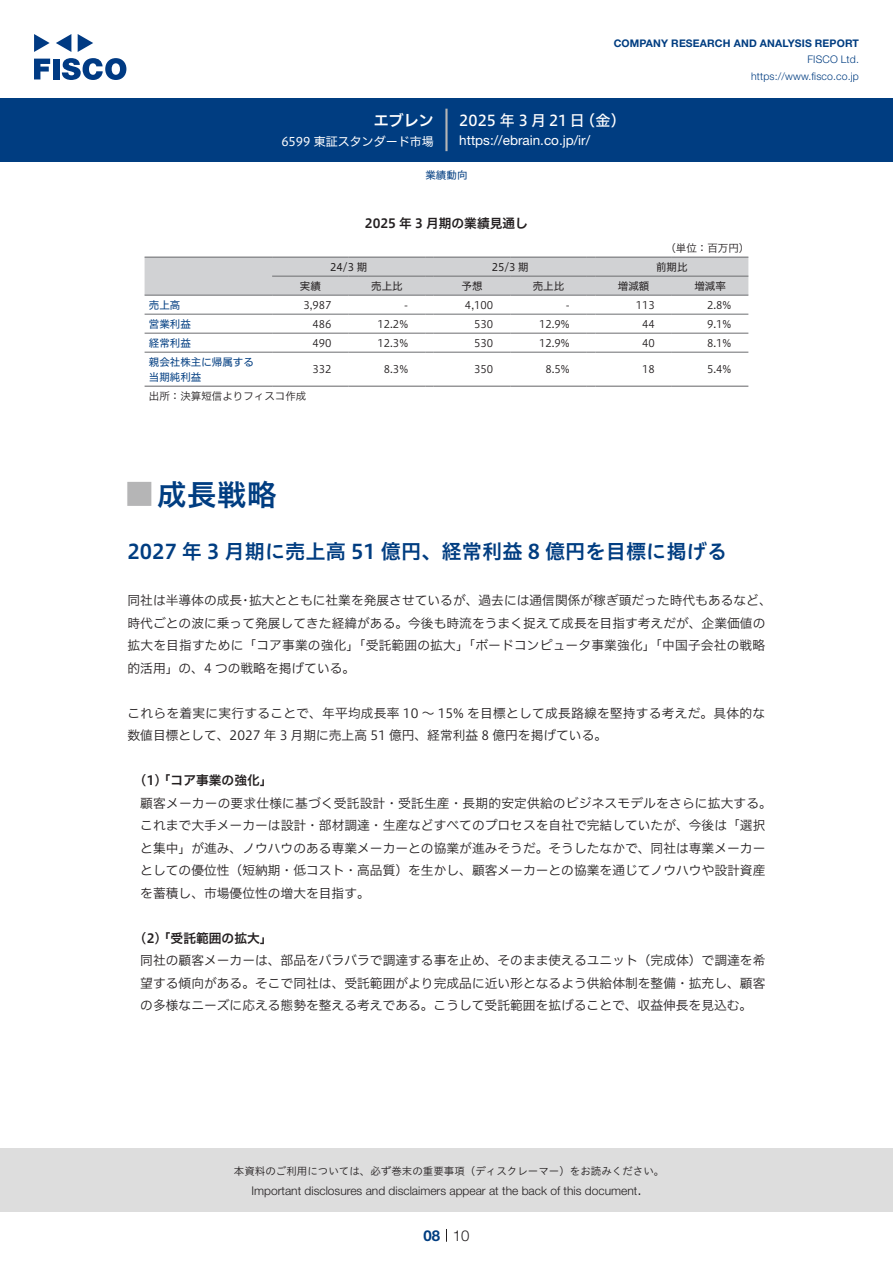
<style>
.page{position:relative;width:893px;height:1263px;background:#fff}
.page>*{position:absolute;margin:0;border:0;box-sizing:border-box;transform-origin:0 0}
.t1{font:30px "Hiragino UD Sans Std N W6";color:#003d81}
.t2{font:24px "Hiragino UD Sans Std N W6";color:#b5b5b6}
.t3{font:20.25px "Hiragino UD Sans Std W6";color:#003d81}
.t4{font:15px "Hiragino UD Sans F Std N W5";letter-spacing:.175em;color:#fff}
.t5{font:15px "Hiragino UD Sans F Std N W6";color:#fff}
.t6{font:300 15px "Helvetica Neue LT Std";color:#231f20}
.t7{font:700 15px "Helvetica Neue LT Std";color:#003d81}
.t8{font:13.5px "Helvetica Neue LT Std";color:#fff}
.t9{font:12.75px/22.5px "Hiragino UD Sans F Std N W3";color:#231f20}
.t10{font:12.75px/22.5px "Hiragino UD Sans F Std N W3";letter-spacing:.02em;color:#231f20}
.t11{font:12.75px "Hiragino UD Sans F Std N W6";color:#231f20}
.t12{font:300 12px "Helvetica Neue LT Std";color:#231f20}
.t13{font:12px "Hiragino UD Sans F Std N W4";color:#fff}
.t14{font:10.5px "Hiragino UD Sans F Std N W3";color:#231f20}
.t15{font:10.5px "Hiragino UD Sans Std W3";color:#231f20}
.t16{font:700 10.5px "Helvetica Neue LT Std";letter-spacing:.015em;color:#003d81}
.t17{font:300 10.5px/16.5px "Helvetica Neue LT Std";letter-spacing:.015em;color:#003d81;text-align:right}
.t18{font:10.5px/19px "Hiragino UD Sans F Std N W4";color:#003d81}
.t19{font:10.5px "Hiragino UD Sans F Std N W4";color:#231f20}
</style>
<div class="page">
<div style="left:0;top:1148px;width:893px;height:64px;background:#ddd"></div>
<svg style="left:34px;top:59px;width:16px;height:20px"></svg>
<div style="left:53px;top:59px;width:6px;height:20px;background:#003a83"></div>
<svg style="left:62px;top:58px;width:64px;height:22px"></svg>
<svg style="left:34px;top:34px;width:16px;height:18px"></svg>
<svg style="left:78px;top:34px;width:15px;height:18px"></svg>
<svg style="left:56px;top:34px;width:15px;height:18px"></svg>
<div style="left:0;top:98px;width:893px;height:64px;background:#003d81"></div>
<hr style="left:445px;top:109px;width:3px;height:42px;background:#b5b5b6">
<svg style="left:446px;top:1229px;width:1px;height:13px"></svg>
<hr style="left:145px;top:314px;width:127px;height:1px;background:#6c6d70">
<hr style="left:272px;top:314px;width:77px;height:1px;background:#6c6d70">
<hr style="left:349px;top:314px;width:76px;height:1px;background:#6c6d70">
<hr style="left:434px;top:314px;width:76px;height:1px;background:#6c6d70">
<hr style="left:510px;top:314px;width:77px;height:1px;background:#6c6d70">
<hr style="left:595px;top:314px;width:77px;height:1px;background:#6c6d70">
<hr style="left:672px;top:314px;width:76px;height:1px;background:#6c6d70">
<hr style="left:145px;top:333px;width:127px;height:1px;background:#6c6d70">
<hr style="left:272px;top:333px;width:77px;height:1px;background:#6c6d70">
<hr style="left:349px;top:333px;width:76px;height:1px;background:#6c6d70">
<hr style="left:434px;top:333px;width:76px;height:1px;background:#6c6d70">
<hr style="left:510px;top:333px;width:77px;height:1px;background:#6c6d70">
<hr style="left:595px;top:333px;width:77px;height:1px;background:#6c6d70">
<hr style="left:672px;top:333px;width:76px;height:1px;background:#6c6d70">
<hr style="left:145px;top:352px;width:127px;height:1px;background:#6c6d70">
<hr style="left:272px;top:352px;width:77px;height:1px;background:#6c6d70">
<hr style="left:349px;top:352px;width:76px;height:1px;background:#6c6d70">
<hr style="left:434px;top:352px;width:76px;height:1px;background:#6c6d70">
<hr style="left:510px;top:352px;width:77px;height:1px;background:#6c6d70">
<hr style="left:595px;top:352px;width:77px;height:1px;background:#6c6d70">
<hr style="left:672px;top:352px;width:76px;height:1px;background:#6c6d70">
<svg style="left:145px;top:257px;width:603px;height:39px;background:#cbccce"></svg>
<hr style="left:595px;top:257px;width:77px;height:1px;background:#6c6d70">
<hr style="left:672px;top:257px;width:76px;height:1px;background:#6c6d70">
<hr style="left:145px;top:386px;width:127px;height:1px;background:#6c6d70">
<hr style="left:272px;top:386px;width:77px;height:1px;background:#6c6d70">
<hr style="left:349px;top:386px;width:76px;height:1px;background:#6c6d70">
<hr style="left:434px;top:386px;width:76px;height:1px;background:#6c6d70">
<hr style="left:510px;top:386px;width:77px;height:1px;background:#6c6d70">
<hr style="left:595px;top:386px;width:77px;height:1px;background:#6c6d70">
<hr style="left:672px;top:386px;width:76px;height:1px;background:#6c6d70">
<p class="t5" style="left:374px;top:109px;width:62px">エブレン</p>
<p class="t13" style="left:281px;top:132px;width:154px">6599 東証スタンダード市場</p>
<p class="t16" style="left:614px;top:37px;width:247px">COMPANY RESEARCH AND ANALYSIS REPORT</p>
<p class="t17" style="left:751px;top:51px;width:109px">FISCO Ltd. https://www.fisco.co j p.</p>
<p class="t4" style="left:580px;top:109px;width:47px">（金(</p>
<p class="t4" style="left:459px;top:109px;width:127px">2025年3月21日</p>
<p class="t8" style="left:459px;top:132px;width:133px">https://ebrain. c o j p. /i r/</p>
<p class="t18" style="left:425px;top:165px;width:43px">業績動向</p>
<p class="t11" style="left:365px;top:214px;width:165px">2025 年 3 月期の業績見通し</p>
<p class="t19" style="left:330px;top:259px;width:39px">24/3 期</p>
<p class="t19" style="left:492px;top:259px;width:39px">25/3 期</p>
<p class="t14" style="left:665px;top:240px;width:85px">（単位：百万円(</p>
<p class="t19" style="left:656px;top:259px;width:33px">前期比</p>
<p class="t19" style="left:300px;top:278px;width:22px">実績</p>
<p class="t19" style="left:371px;top:278px;width:33px">売上比</p>
<p class="t19" style="left:461px;top:278px;width:22px">予想</p>
<p class="t19" style="left:533px;top:278px;width:33px">売上比</p>
<p class="t19" style="left:618px;top:278px;width:33px">増減額</p>
<p class="t19" style="left:694px;top:278px;width:33px">増減率</p>
<p class="t18" style="left:149px;top:295px;width:33px">売上高</p>
<p class="t14" style="left:303px;top:297px;width:30px">3,987</p>
<p class="t14" style="left:404px;top:297px;width:5px">-</p>
<p class="t14" style="left:465px;top:297px;width:30px">4,100</p>
<p class="t14" style="left:566px;top:297px;width:5px">-</p>
<p class="t14" style="left:636px;top:297px;width:21px">113</p>
<p class="t14" style="left:707px;top:297px;width:26px">2.8%</p>
<p class="t18" style="left:149px;top:314px;width:43px">営業利益</p>
<p class="t14" style="left:313px;top:316px;width:21px">486</p>
<p class="t14" style="left:377px;top:316px;width:32px">12.2%</p>
<p class="t14" style="left:474px;top:316px;width:21px">530</p>
<p class="t14" style="left:539px;top:316px;width:32px">12.9%</p>
<p class="t14" style="left:642px;top:316px;width:14px">44</p>
<p class="t14" style="left:707px;top:316px;width:26px">9.1%</p>
<p class="t18" style="left:149px;top:333px;width:106px">経常利益<br>親会社株主に帰属する</p>
<p class="t14" style="left:313px;top:335px;width:21px">490</p>
<p class="t14" style="left:313px;top:361px;width:21px">332</p>
<p class="t18" style="left:149px;top:367px;width:54px">当期純利益</p>
<p class="t14" style="left:149px;top:388px;width:159px">出所：決算短信よりフィスコ作成</p>
<p class="t14" style="left:377px;top:335px;width:32px">12.3%</p>
<p class="t14" style="left:384px;top:361px;width:26px">8.3%</p>
<p class="t14" style="left:474px;top:335px;width:21px">530</p>
<p class="t14" style="left:474px;top:361px;width:21px">350</p>
<p class="t14" style="left:539px;top:335px;width:32px">12.9%</p>
<p class="t14" style="left:545px;top:361px;width:26px">8.5%</p>
<p class="t14" style="left:642px;top:335px;width:14px">40</p>
<p class="t14" style="left:642px;top:361px;width:14px">18</p>
<p class="t14" style="left:707px;top:335px;width:26px">8.1%</p>
<p class="t14" style="left:707px;top:361px;width:26px">5.4%</p>
<h1 class="t1" style="left:157px;top:471px;width:121px">成長戦略</h1>
<h2 class="t2" style="left:128px;top:476px;width:25px">█</h2>
<h3 class="t3" style="left:128px;top:536px;width:601px">2027 年 3 月期に売上高 51 億円、経常利益 8 億円を目標に掲げる</h3>
<p class="t9" style="left:249px;top:588px;width:524px">拡大とともに社業を発展させているが、過去には通信関係が稼ぎ頭だった時代もあるなど、</p>
<p class="t9" style="left:128px;top:588px;width:639px">同社は半導体の成長<br>時代ごとの波に乗って発展してきた経緯がある。今後も時流をうまく捉えて成長を目指す考えだが、企業価値の拡大を目指すために「コア事業の強化」「受託範囲の拡大」「ボードコンピュータ事業強化」「中国子会社の戦略的活用」の、4 つの戦略を掲げている。</p>
<p class="t10" style="left:128px;top:701px;width:639px">これらを着実に実行することで、年平均成長率 10 ～ 15% を目標として成長路線を堅持する考えだ。具体的な数値目標として、2027 年 3 月期に売上高 51 億円、経常利益 8 億円を掲げている。</p>
<p class="t11" style="left:140px;top:771px;width:134px">1( ) 「コア事業の強化「</p>
<p class="t9" style="left:140px;top:791px;width:633px">顧客メーカーの要求仕様に基づく受託設計・受託生産・長期的安定供給のビジネスモデルをさらに拡大する。これまで大手メーカーは設計・部材調達・生産などすべてのプロセスを自社で完結していたが、今後は「選択と集中」が進み、ノウハウのある専業メーカーとの協業が進みそうだ。そうしたなかで、同社は専業メーカーとしての優位性（短納期・低コスト・高品質）を生かし、顧客メーカーとの協業を通じてノウハウや設計資産を蓄積し、市場優位性の増大を目指す。</p>
<p class="t11" style="left:140px;top:928px;width:134px">2( ) 「受託範囲の拡大「</p>
<p class="t9" style="left:140px;top:948px;width:627px;text-align:justify">同社の顧客メーカーは、部品をバラバラで調達する事を止め、そのまま使えるユニット（完成体）で調達を希望する傾向がある。そこで同社は、受託範囲がより完成品に近い形となるよう供給体制を整備・拡充し、顧客の多様なニーズに応える態勢を整える考えである。こうして受託範囲を拡げることで、収益伸長を見込む。</p>
<p class="t9" style="left:239px;top:588px;width:14px">・</p>
<p class="t15" style="left:234px;top:1163px;width:432px">本資料のご利用については、必ず巻末の重要事項（ディスクレーマー）をお読みください。</p>
<p class="t6" style="left:637px;top:1180px;width:6px">.</p>
<p class="t12" style="left:251px;top:1183px;width:387px">Important disclosures and disclaimers appear at the back of this document</p>
<p class="t7" style="left:423px;top:1226px;width:18px">08</p>
<p class="t6" style="left:453px;top:1226px;width:18px">10</p>
</div>
